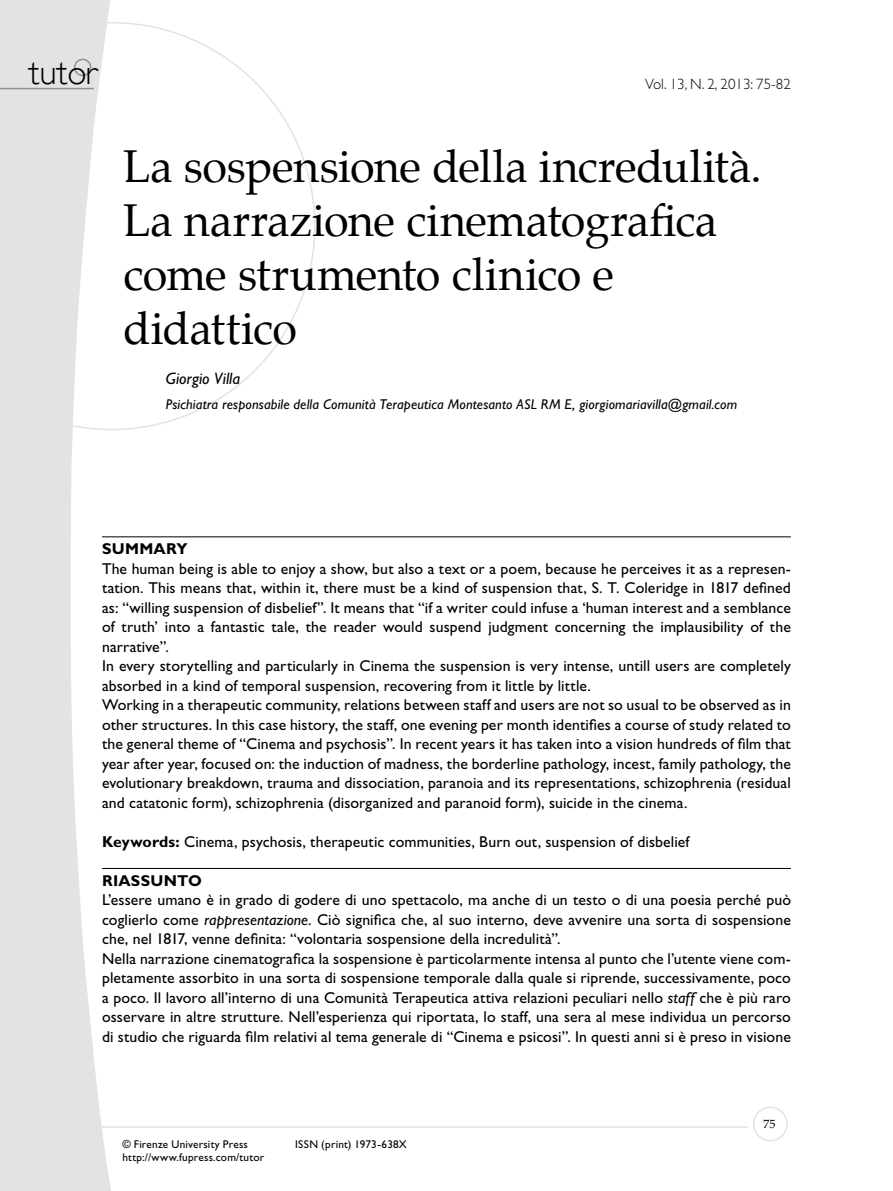
<style>
.page{position:relative;width:893px;height:1191px;background:#fff}
.page>*{position:absolute;margin:0;border:0;box-sizing:border-box;transform-origin:0 0}
.t1{font:45px/54px "Palatino";letter-spacing:-.01em;color:#000}
.t2{font:300 35.4px "Gill Sans";color:#000}
.t3{font:italic 16.5px "Gill Sans Std";letter-spacing:.005em;color:#000}
.t4{font:15.75px/19.5px "Gill Sans Std";letter-spacing:.005em;color:#000}
.t5{font:700 15.75px "Gill Sans Std";letter-spacing:.015em;color:#000}
.t6{font:300 15px "Gill Sans Std";color:#000}
.t7{font:italic 14.25px "Gill Sans Std";letter-spacing:.01em;color:#000}
.t8{font:12px "Palatino";color:#000}
.t9{font:11.25px/13.5px "Gill Sans Std";letter-spacing:.02em;color:#000}
.s1{font-weight:700}
.s2{font-style:italic}
</style>
<div class="page">
<svg style="left:114px;top:22px;width:202px;height:408px"></svg>
<svg style="left:0;top:0;width:114px;height:1191px;fill:#e3e3e4"></svg>
<hr style="left:102px;top:1126px;width:646px;height:1px;background:#e3e3e4">
<div style="left:753px;top:1106px;width:35px;height:35px;border:2px solid #e3e3e4;border-radius:50%"></div>
<svg style="left:0;top:58px;width:95px;height:32px;background:#ddddde"></svg>
<hr style="left:102px;top:536px;width:689px;height:1px;background:#000">
<hr style="left:102px;top:868px;width:689px;height:1px;background:#000">
<h2 class="t2" style="left:29px;top:44px;width:70px">tutor</h2>
<p class="t6" style="left:645px;top:76px;width:147px">Vol. 13, N. 2, 2013: 75-82</p>
<h1 class="t1" style="left:123px;top:139px;width:640px">La sospensione della incredulità.<br>La narrazione cinematografica come strumento clinico e didattico</h1>
<p class="t3" style="left:166px;top:369px;width:76px">Giorgio Villa</p>
<p class="t7" style="left:166px;top:396px;width:573px">Psichiatra responsabile della Comunità Terapeutica Montesanto ASL RM E, giorgiomariavilla@gmail.com</p>
<p class="t5" style="left:102px;top:539px;width:87px">SUMMARY</p>
<p class="t4" style="left:102px;top:559px;width:690px">The human being is able to enjoy a show, but also a text or a poem, because he perceives it as a represen&shy;tation. This means that, within it, there must be a kind of suspension that, S. T. Coleridge in 1817 defined as: “willing suspension of disbelief”. It means that “if a writer could infuse a ‘human interest and a semblance of truth’ into a fantastic tale, the reader would suspend judgment concerning the implausibility of the narrative”.<br>In every storytelling and particularly in Cinema the suspension is very intense, untill users are completely absorbed in a kind of temporal suspension, recovering from it little by little.<br>Working in a therapeutic community, relations between staff and users are not so usual to be observed as in other structures. In this case history, the staff, one evening per month identifies a course of study related to the general theme of “Cinema and psychosis”. In recent years it has taken into a vision hundreds of film that year after year, focused on: the induction of madness, the borderline pathology, incest, family pathology, the evolutionary breakdown, trauma and dissociation, paranoia and its representations, schizophrenia (residual and catatonic form), schizophrenia (disorganized and paranoid form), suicide in the cinema.</p>
<p class="t4" style="left:102px;top:832px;width:589px"><span class="s1">Keywords:</span> Cinema, psychosis, therapeutic communities, Burn out, suspension of disbelief</p>
<p class="t5" style="left:102px;top:871px;width:101px">RIASSUNTO</p>
<p class="t4" style="left:102px;top:890px;width:690px">L’essere umano è in grado di godere di uno spettacolo, ma anche di un testo o di una poesia perché può coglierlo come <span class="s2">rappresentazione</span>. Ciò significa che, al suo interno, deve avvenire una sorta di sospensione che, nel 1817, venne definita: “volontaria sospensione della incredulità”.<br>Nella narrazione cinematografica la sospensione è particolarmente intensa al punto che l’utente viene com&shy;pletamente assorbito in una sorta di sospensione temporale dalla quale si riprende, successivamente, poco a poco. Il lavoro all’interno di una Comunità Terapeutica attiva relazioni peculiari nello <span class="s2">staff</span> che è più raro osservare in altre strutture. Nell’esperienza qui riportata, lo staff, una sera al mese individua un percorso di studio che riguarda film relativi al tema generale di “Cinema e psicosi”. In questi anni si è preso in visione</p>
<p class="t9" style="left:122px;top:1137px;width:143px">© Firenze University Press http://www.fupress.com/tutor</p>
<p class="t9" style="left:295px;top:1137px;width:113px">ISSN (print) 1973-638X</p>
<p class="t8" style="left:763px;top:1114px;width:13px">75</p>
</div>
